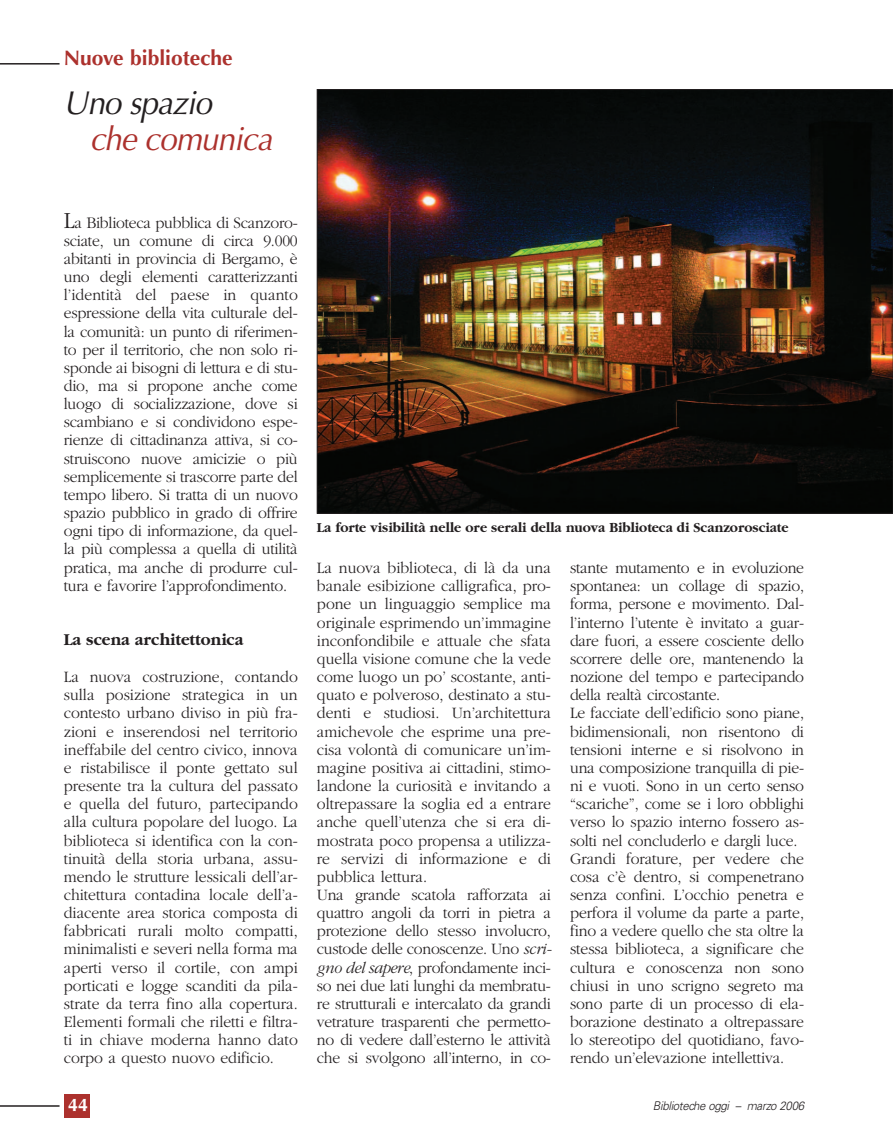
<style>
.page{position:relative;width:893px;height:1148px;background:#fff}
.page>*{position:absolute;margin:0;border:0;box-sizing:border-box;transform-origin:0 0}
.t1{font:italic 33px "Optima";letter-spacing:-.03em;color:#ac312d;scale:.95 1}
.t2{font:italic 33px "Optima";letter-spacing:-.03em;color:#231f20;scale:.95 1}
.t3{font:700 21px "Optima";color:#ac312d}
.t4{font:700 18px "Optima";color:#fff}
.t5{font:700 17.25px "Garamond";color:#231f20;scale:.95 1}
.t6{font:300 16.5px/18.1px "Garamond";letter-spacing:-.005em;color:#231f20;text-align:justify;scale:.95 1}
.t7{font:700 14.25px "Garamond";color:#231f20;scale:.95 1}
.t8{font:italic 300 12px "Univers";letter-spacing:-.03em;color:#231f20;scale:.95 1}
.s1{font-size:24px}
.s2{font-style:italic}
</style>
<div class="page">
<hr style="left:0;top:1105px;width:60px;height:1px;background:#231f20">
<div style="left:64px;top:1094px;width:26px;height:23px;background:#ac312d"></div>
<hr style="left:0;top:63px;width:60px;height:2px;background:#231f20">
<img style="left:319px;top:91px;width:571px;height:420px">
<p class="t3" style="left:64px;top:49px;width:170px">Nuove biblioteche</p>
<h1 class="t2" style="left:64px;top:89px;width:157px">Uno spazio</h1>
<h1 class="t1" style="left:90px;top:125px;width:193px">che comunica</h1>
<p class="t6" style="left:64px;top:214px;width:248px"><span class="s1">L</span>a Biblioteca pubblica di Scanzoro&shy;sciate, un comune di circa 9.000 abitanti in provincia di Bergamo, è uno degli elementi caratterizzanti l’identità del paese in quanto espressione della vita culturale del&shy;la comunità: un punto di riferimen&shy;to per il territorio, che non solo ri&shy;sponde ai bisogni di lettura e di stu&shy;dio, ma si propone anche come luogo di socializzazione, dove si scambiano e si condividono espe&shy;rienze di cittadinanza attiva, si co&shy;struiscono nuove amicizie o più semplicemente si trascorre parte del tempo libero. Si tratta di un nuovo spazio pubblico in grado di offrire ogni tipo di informazione, da quel&shy;la più complessa a quella di utilità pratica, ma anche di produrre cul&shy;tura e favorire l’approfondimento.</p>
<p class="t5" style="left:64px;top:633px;width:190px">La scena architettonica</p>
<p class="t6" style="left:64px;top:669px;width:248px">La nuova costruzione, contando sulla posizione strategica in un contesto urbano diviso in più fra&shy;zioni e inserendosi nel territorio ineffabile del centro civico, innova e ristabilisce il ponte gettato sul presente tra la cultura del passato e quella del futuro, partecipando alla cultura popolare del luogo. La biblioteca si identifica con la con&shy;tinuità della storia urbana, assu&shy;mendo le strutture lessicali dell’ar&shy;chitettura contadina locale dell’a&shy;diacente area storica composta di fabbricati rurali molto compatti, minimalisti e severi nella forma ma aperti verso il cortile, con ampi porticati e logge scanditi da pila&shy;strate da terra fino alla copertura.<br>Elementi formali che riletti e filtra&shy;ti in chiave moderna hanno dato corpo a questo nuovo edificio.</p>
<p class="t4" style="left:68px;top:1097px;width:22px">44</p>
<p class="t7" style="left:317px;top:522px;width:498px">La forte visibilità nelle ore serali della nuova Biblioteca di Scanzorosciate</p>
<p class="t6" style="left:317px;top:560px;width:248px;text-align:left">La nuova biblioteca, di là da una banale esibizione calligrafica, pro&shy;pone un linguaggio semplice ma originale esprimendo un’immagine inconfondibile e attuale che sfata quella visione comune che la vede come luogo un po’ scostante, anti&shy;quato e polveroso, destinato a stu&shy;denti e studiosi. Un’architettura amichevole che esprime una pre&shy;cisa volontà di comunicare un’im&shy;magine positiva ai cittadini, stimo&shy;landone la curiosità e invitando a oltrepassare la soglia ed a entrare anche quell’utenza che si era di&shy;mostrata poco propensa a utilizza&shy;re servizi di informazione e di pubblica lettura.<br>Una grande scatola rafforzata ai quattro angoli da torri in pietra a protezione dello stesso involucro, custode delle conoscenze. Uno <span class="s2">scri&shy;gno del sapere</span>, profondamente inci&shy;so nei due lati lunghi da membratu&shy;re strutturali e intercalato da grandi vetrature trasparenti che permetto&shy;no di vedere dall’esterno le attività che si svolgono all’interno, in co-</p>
<p class="t6" style="left:570px;top:560px;width:248px;text-align:left">stante mutamento e in evoluzione spontanea: un collage di spazio, forma, persone e movimento. Dal&shy;l’interno l’utente è invitato a guar&shy;dare fuori, a essere cosciente dello scorrere delle ore, mantenendo la nozione del tempo e partecipando della realtà circostante.<br>Le facciate dell’edificio sono piane, bidimensionali, non risentono di tensioni interne e si risolvono in una composizione tranquilla di pie&shy;ni e vuoti. Sono in un certo senso “scariche”, come se i loro obblighi verso lo spazio interno fossero as&shy;solti nel concluderlo e dargli luce.<br>Grandi forature, per vedere che cosa c’è dentro, si compenetrano senza confini. L’occhio penetra e perfora il volume da parte a parte, fino a vedere quello che sta oltre la stessa biblioteca, a significare che cultura e conoscenza non sono chiusi in uno scrigno segreto ma sono parte di un processo di ela&shy;borazione destinato a oltrepassare lo stereotipo del quotidiano, favo&shy;rendo un’elevazione intellettiva.</p>
<p class="t8" style="left:653px;top:1100px;width:160px">Biblioteche oggi – marzo 2006</p>
</div>
